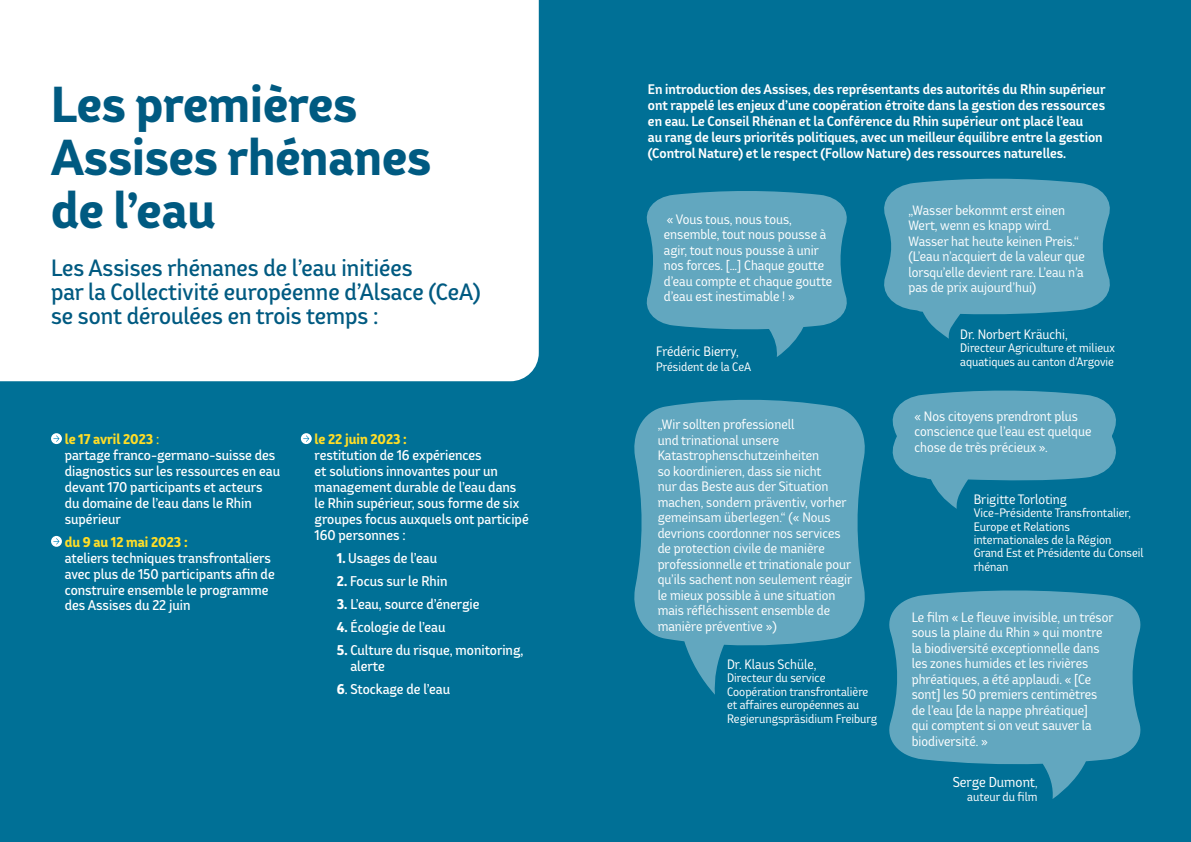
<style>
.page{position:relative;width:1191px;height:842px;background:#007096}
.page>*{position:absolute;margin:0;border:0;box-sizing:border-box;transform-origin:0 0}
.t1{font:800 47.3px/52.6px "Bw Helder W1";color:#005a81}
.t2{font:500 22.1px/24.2px "Bw Helder W1";color:#005a81}
.t3{font:13.4px "Bw Helder W1";color:#fff}
.t4{font:500 13.3px/15.9px "Bw Helder W1";color:#fff}
.t5{font:800 13.3px "Bw Helder W1";color:#ffdd26}
.t6{font:700 13px/16px "Bw Helder W1";color:#fff}
.t7{font:12.8px/15.5px "Bw Helder W1";color:#fff}
.t8{font:11.5px/13.5px "Bw Helder W1";color:#fff}
.s1{font-weight:800;color:#ffdd26}
.s2{color:#ffdd26}
.s3{font-weight:800}
.s4{font-size:11.5px}
</style>
<div class="page">
<div style="left:51px;top:433px;width:11px;height:11px;background:#fff;border-radius:50%"></div>
<svg style="left:53px;top:435px;width:6px;height:7px"></svg>
<div style="left:51px;top:536px;width:11px;height:11px;background:#fff;border-radius:50%"></div>
<svg style="left:53px;top:538px;width:6px;height:7px"></svg>
<svg style="left:301px;top:433px;width:11px;height:11px"></svg>
<svg style="left:303px;top:435px;width:6px;height:7px"></svg>
<svg style="left:646px;top:191px;width:201px;height:166px"></svg>
<svg style="left:634px;top:399px;width:231px;height:296px;fill:#62a7bf"></svg>
<svg style="left:884px;top:178px;width:226px;height:161px"></svg>
<svg style="left:892px;top:390px;width:224px;height:119px"></svg>
<svg style="left:889px;top:590px;width:252px;height:209px;fill:#62a7bf"></svg>
<div style="left:0;top:0;width:539px;height:381px;background:#fff"></div>
<h1 class="t1" style="left:51px;top:78px;width:382px">Les premières<br>Assises rhénanes de l’eau</h1>
<h2 class="t2" style="left:51px;top:255px;width:431px">Les Assises rhénanes de l’eau initiées<br>par la Collectivité européenne d’Alsace (CeA) se sont déroulées en trois temps :</h2>
<p class="t4" style="left:65px;top:431px;width:217px"><span class="s1">le 17 avril 2023</span> <span class="s2">:<br></span>partage franco-germano-suisse des diagnostics sur les ressources en eau devant 170 participants et acteurs du domaine de l’eau dans le Rhin supérieur</p>
<p class="t5" style="left:65px;top:533px;width:124px">du 9 au 12 mai 2023 :</p>
<p class="t4" style="left:65px;top:550px;width:211px">ateliers techniques transfrontaliers avec plus de 150 participants afin de construire ensemble le programme des Assises du 22 juin</p>
<p class="t5" style="left:314px;top:431px;width:94px">le 22 juin 2023 :</p>
<p class="t4" style="left:314px;top:447px;width:216px">restitution de 16 expériences<br>et solutions innovantes pour un management durable de l’eau dans le Rhin supérieur, sous forme de six groupes focus auxquels ont participé<br>160 personnes :</p>
<p class="t4" style="left:337px;top:550px;width:102px"><span class="s3">1.</span> Usages de l’eau</p>
<p class="t4" style="left:337px;top:573px;width:112px"><span class="s3">2.</span> Focus sur le Rhin</p>
<p class="t4" style="left:337px;top:596px;width:144px"><span class="s3">3.</span> L’eau, source d’énergie</p>
<p class="t4" style="left:337px;top:619px;width:110px"><span class="s3">4.</span> Écologie de l’eau</p>
<p class="t4" style="left:350px;top:642px;width:175px;text-indent:-13px"><span class="s3">5.</span> Culture du risque, monitoring, alerte</p>
<p class="t4" style="left:337px;top:681px;width:115px"><span class="s3">6</span>. Stockage de l’eau</p>
<p class="t6" style="left:648px;top:81px;width:459px">En introduction des Assises, des représentants des autorités du Rhin supérieur ont rappelé les enjeux d’une coopération étroite dans la gestion des ressources en eau. Le Conseil Rhénan et la Conférence du Rhin supérieur ont placé l’eau<br>au rang de leurs priorités politiques, avec un meilleur équilibre entre la gestion (Control Nature) et le respect (Follow Nature) des ressources naturelles.</p>
<p class="t7" style="left:664px;top:211px;width:170px">« Vous tous, nous tous, ensemble, tout nous pousse à agir, tout nous pousse à unir nos forces. […] Chaque goutte d’eau compte et chaque goutte d’eau est inestimable ! »</p>
<p class="t7" style="left:656px;top:343px;width:84px">Frédéric Bierry,</p>
<p class="t8" style="left:656px;top:360px;width:96px">Président de la CeA</p>
<p class="t7" style="left:657px;top:417px;width:196px">„Wir sollten professionell<br>und trinational unsere<br>Katastrophenschutzeinheiten<br>so koordinieren, dass sie nicht<br>nur das Beste aus der Situation machen, sondern präventiv, vorher gemeinsam überlegen.“ (« Nous devrions coordonner nos services de protection civile de manière professionnelle et trinationale pour qu’ils sachent non seulement réagir le mieux possible à une situation mais réfléchissent ensemble de manière préventive »)</p>
<p class="t7" style="left:727px;top:656px;width:91px">Dr. Klaus Schüle,</p>
<p class="t8" style="left:727px;top:671px;width:152px">Directeur du service<br>Coopération transfrontalière et affaires européennes au<br>Regierungspräsidium Freiburg</p>
<p class="t7" style="left:908px;top:202px;width:178px">„Wasser bekommt erst einen<br>Wert, wenn es knapp wird.<br>Wasser hat heute keinen Preis.“ (L’eau n’acquiert de la valeur que lorsqu’elle devient rare. L’eau n’a pas de prix aujourd’hui)</p>
<p class="t7" style="left:960px;top:326px;width:109px">Dr. Norbert Kräuchi,</p>
<p class="t8" style="left:960px;top:341px;width:156px">Directeur Agriculture et milieux aquatiques au canton d’Argovie</p>
<p class="t7" style="left:914px;top:408px;width:178px">« Nos citoyens prendront plus conscience que l’eau est quelque chose de très précieux ».</p>
<p class="t7" style="left:973px;top:491px;width:95px">Brigitte Torloting</p>
<p class="t8" style="left:973px;top:506px;width:171px">Vice-Présidente Transfrontalier,<br>Europe et Relations internationales de la Région<br>Grand Est et Présidente du Conseil rhénan</p>
<p class="t7" style="left:911px;top:609px;width:203px">Le film « Le fleuve invisible, un trésor sous la plaine du Rhin » qui montre la biodiversité exceptionnelle dans les zones humides et les rivières phréatiques, a été applaudi. « [Ce sont] les 50 premiers centimètres de l’eau [de la nappe phréatique]<br>qui comptent si on veut sauver la biodiversité. »</p>
<p class="t3" style="left:952px;top:774px;width:86px">Serge Dumont<span class="s4">,</span></p>
<p class="t8" style="left:967px;top:790px;width:72px">auteur du film</p>
</div>
